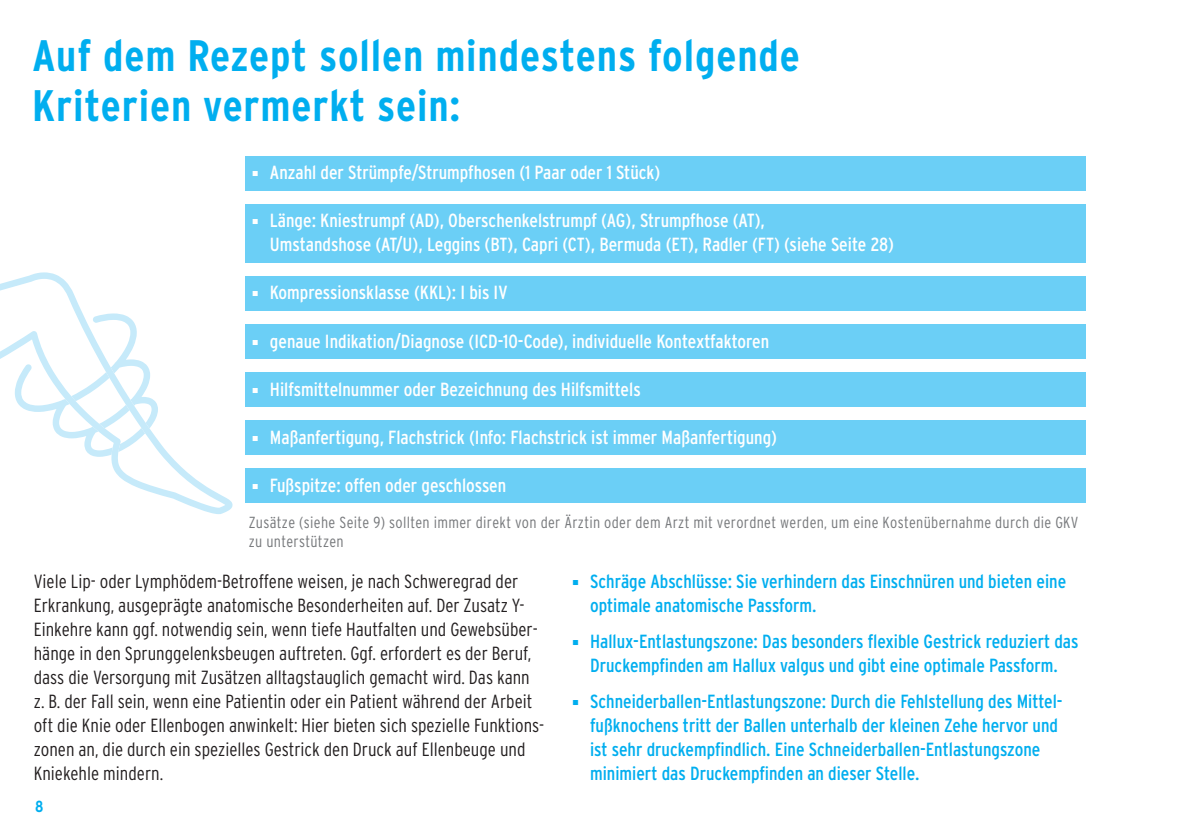
<style>
.page{position:relative;width:1191px;height:840px;background:#fff}
.page>*{position:absolute;margin:0;border:0;box-sizing:border-box;transform-origin:0 0}
.t1{font:700 condensed 44px/50px "Interstate";letter-spacing:.02em;color:#00aeef}
.t2{font:300 condensed 19px/24px "Interstate";color:#231f20}
.t3{font:condensed 19px/24px "Interstate";color:#fff}
.t4{font:condensed 19px/24px "Interstate";color:#00aeef}
.t5{font:300 condensed 16px/19.2px "Interstate";letter-spacing:.02em;color:#76787b}
.t6{font:700 condensed 16px "Interstate";color:#00aeef}
</style>
<div class="page">
<svg style="left:0;top:272px;width:233px;height:242px"></svg>
<div style="left:245px;top:156px;width:840px;height:35px;background:#6bcff6"></div>
<div style="left:245px;top:204px;width:840px;height:59px;background:#6bcff6"></div>
<div style="left:245px;top:276px;width:840px;height:35px;background:#6bcff6"></div>
<div style="left:245px;top:324px;width:840px;height:35px;background:#6bcff6"></div>
<div style="left:245px;top:372px;width:840px;height:35px;background:#6bcff6"></div>
<div style="left:245px;top:420px;width:840px;height:35px;background:#6bcff6"></div>
<div style="left:245px;top:468px;width:840px;height:35px;background:#6bcff6"></div>
<h1 class="t1" style="left:32px;top:31px;width:769px">Auf dem Rezept sollen mindestens folgende<br>Kriterien vermerkt sein:</h1>
<p class="t3" style="left:270px;top:161px;width:392px">Anzahl der Strümpfe/Strumpfhosen (1 Paar oder 1 Stück)</p>
<p class="t3" style="left:270px;top:209px;width:625px">Länge: Kniestrumpf (AD), Oberschenkelstrumpf (AG), Strumpfhose (AT),<br>Umstandshose (AT/U), Leggins (BT), Capri (CT), Bermuda (ET), Radler (FT) (siehe Seite 28)</p>
<p class="t3" style="left:270px;top:281px;width:239px">Kompressionsklasse (KKL): I bis IV</p>
<p class="t3" style="left:270px;top:329px;width:501px">genaue Indikation/Diagnose (ICD-10-Code), individuelle Kontextfaktoren</p>
<p class="t3" style="left:270px;top:377px;width:372px">Hilfsmittelnummer oder Bezeichnung des Hilfsmittels</p>
<p class="t3" style="left:270px;top:425px;width:508px">Maßanfertigung, Flachstrick (Info: Flachstrick ist immer Maßanfertigung)</p>
<p class="t3" style="left:270px;top:473px;width:238px">Fußspitze: offen oder geschlossen</p>
<p class="t5" style="left:249px;top:512px;width:831px">Zusätze (siehe Seite 9) sollten immer direkt von der Ärztin oder dem Arzt mit verordnet werden, um eine Kostenübernahme durch die GKV zu unterstützen</p>
<p class="t2" style="left:34px;top:569px;width:512px">Viele Lip- oder Lymphödem-Betroffene weisen, je nach Schweregrad der Erkrankung, ausgeprägte anatomische Besonderheiten auf. Der Zusatz Y-Einkehre kann ggf. notwendig sein, wenn tiefe Hautfalten und Gewebsüber&shy;hänge in den Sprunggelenksbeugen auftreten. Ggf. erfordert es der Beruf, dass die Versorgung mit Zusätzen alltagstauglich gemacht wird. Das kann z. B. der Fall sein, wenn eine Patientin oder ein Patient während der Arbeit oft die Knie oder Ellenbogen anwinkelt: Hier bieten sich spezielle Funktions&shy;zonen an, die durch ein spezielles Gestrick den Druck auf Ellenbeuge und Kniekehle mindern.</p>
<p class="t4" style="left:590px;top:569px;width:477px">Schräge Abschlüsse: Sie verhindern das Einschnüren und bieten eine optimale anatomische Passform.</p>
<p class="t4" style="left:590px;top:629px;width:490px">Hallux-Entlastungszone: Das besonders flexible Gestrick reduziert das<br>Druckempfinden am Hallux valgus und gibt eine optimale Passform.</p>
<p class="t4" style="left:590px;top:689px;width:474px">Schneiderballen-Entlastungszone: Durch die Fehlstellung des Mittel&shy;fußknochens tritt der Ballen unterhalb der kleinen Zehe hervor und ist sehr druckempfindlich. Eine Schneiderballen-Entlastungszone minimiert das Druckempfinden an dieser Stelle.</p>
<p class="t6" style="left:35px;top:797px;width:10px">8</p>
</div>
